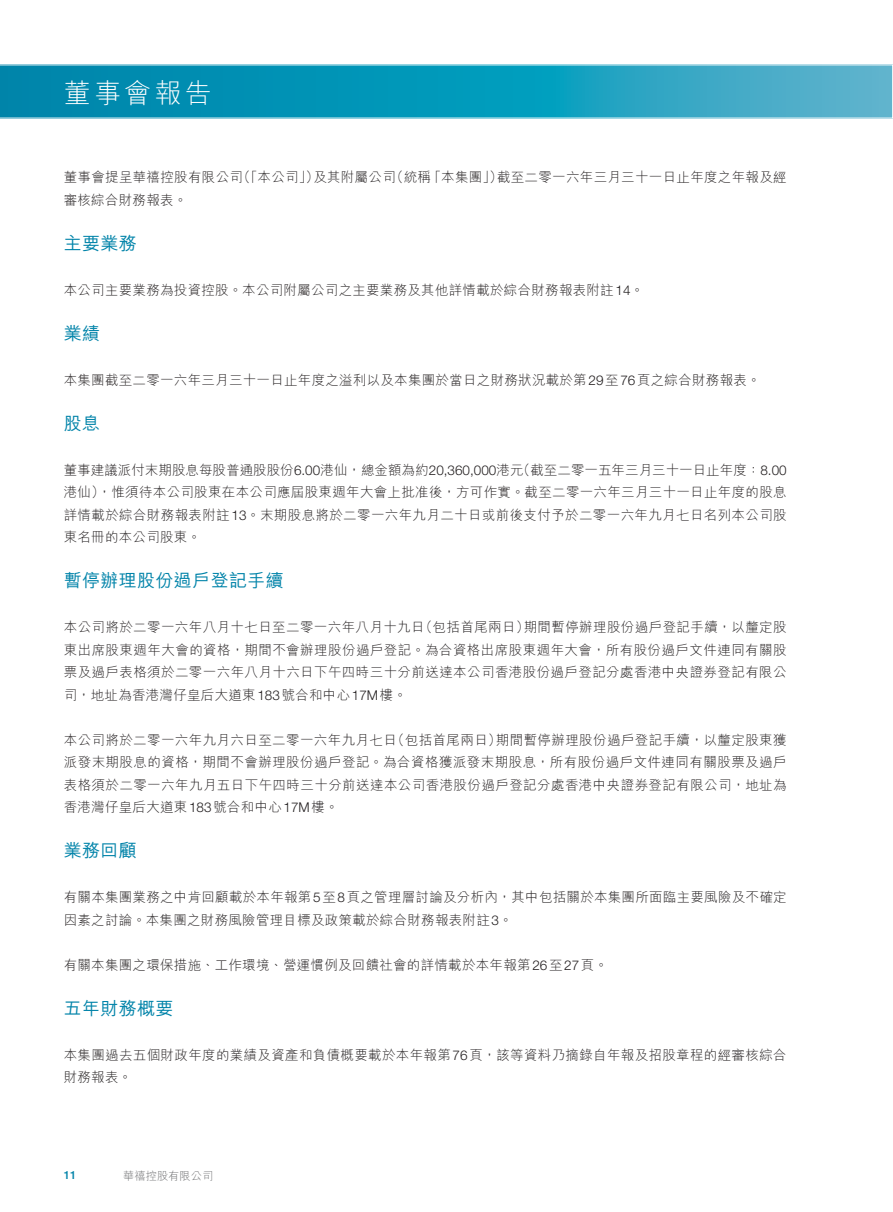
<style>
.page{position:relative;width:893px;height:1212px;background:#fff}
.page>*{position:absolute;margin:0;border:0;box-sizing:border-box;transform-origin:0 0}
.t1{font:27px "M Hei HK Light B5 pc H";letter-spacing:.12em;color:#fff}
.t2{font:18px "M Hei HK Medium B5 pc H";letter-spacing:.02em;color:#0083a9}
.t3{font:13.5px/22.5px "M Hei HK Light B5 pc H";letter-spacing:.02em;color:#231f20}
.t4{font:11.25px "M Hei HK Light B5 pc H";color:#6d6e70}
.t5{font:500 11.25px "Helvetica Neue LT Std";color:#0083a9}
.s1{font-family:"Helvetica Neue LT Std";font-weight:300}
</style>
<div class="page">
<svg style="left:0;top:65px;width:892px;height:53px;background:#1a9cbc"></svg>
<svg style="left:892px;top:66px;width:1px;height:51px"></svg>
<h1 class="t1" style="left:64px;top:83px;width:149px">董事會報告</h1>
<p class="t3" style="left:64px;top:168px;width:724px">董事會提呈華禧控股有限公司（「本公司」）及其附屬公司（統稱「本集團」）截至二零一六年三月三十一日止年度之年報及經審核綜合財務報表。</p>
<h2 class="t2" style="left:64px;top:236px;width:75px">主要業務</h2>
<p class="t3" style="left:64px;top:280px;width:582px">本公司主要業務為投資控股。本公司附屬公司之主要業務及其他詳情載於綜合財務報表附註<span class="s1">14</span>。</p>
<h2 class="t2" style="left:64px;top:326px;width:38px">業績</h2>
<p class="t3" style="left:64px;top:370px;width:698px">本集團截至二零一六年三月三十一日止年度之溢利以及本集團於當日之財務狀況載於第<span class="s1">29</span>至<span class="s1">76</span>頁之綜合財務報表。</p>
<h2 class="t2" style="left:64px;top:416px;width:38px">股息</h2>
<p class="t3" style="left:64px;top:460px;width:724px;text-align:justify">董事建議派付末期股息每股普通股股份<span class="s1">6.00</span>港仙，總金額為約<span class="s1">20,360,000</span>港元（截至二零一五年三月三十一日止年度：<span class="s1">8.00</span>港仙），惟須待本公司股東在本公司應屆股東週年大會上批准後，方可作實。截至二零一六年三月三十一日止年度的股息詳情載於綜合財務報表附註<span class="s1">13</span>。末期股息將於二零一六年九月二十日或前後支付予於二零一六年九月七日名列本公司股東名冊的本公司股東。</p>
<h2 class="t2" style="left:64px;top:574px;width:221px">暫停辦理股份過戶登記手續</h2>
<p class="t3" style="left:64px;top:618px;width:724px;text-align:justify">本公司將於二零一六年八月十七日至二零一六年八月十九日（包括首尾兩日）期間暫停辦理股份過戶登記手續，以釐定股東出席股東週年大會的資格，期間不會辦理股份過戶登記。為合資格出席股東週年大會，所有股份過戶文件連同有關股票及過戶表格須於二零一六年八月十六日下午四時三十分前送達本公司香港股份過戶登記分處香港中央證券登記有限公司，地址為香港灣仔皇后大道東<span class="s1">183</span>號合和中心<span class="s1">17M</span>樓。</p>
<p class="t3" style="left:64px;top:730px;width:724px;text-align:justify">本公司將於二零一六年九月六日至二零一六年九月七日（包括首尾兩日）期間暫停辦理股份過戶登記手續，以釐定股東獲派發末期股息的資格，期間不會辦理股份過戶登記。為合資格獲派發末期股息，所有股份過戶文件連同有關股票及過戶表格須於二零一六年九月五日下午四時三十分前送達本公司香港股份過戶登記分處香港中央證券登記有限公司，地址為香港灣仔皇后大道東<span class="s1">183</span>號合和中心<span class="s1">17M</span>樓。</p>
<h2 class="t2" style="left:64px;top:844px;width:75px">業務回顧</h2>
<p class="t3" style="left:64px;top:888px;width:724px">有關本集團業務之中肯回顧載於本年報第<span class="s1">5</span>至<span class="s1">8</span>頁之管理層討論及分析內，其中包括關於本集團所面臨主要風險及不確定因素之討論。本集團之財務風險管理目標及政策載於綜合財務報表附註<span class="s1">3</span>。</p>
<p class="t3" style="left:64px;top:955px;width:546px">有關本集團之環保措施、工作環境、營運慣例及回饋社會的詳情載於本年報第<span class="s1">26</span>至<span class="s1">27</span>頁。</p>
<h2 class="t2" style="left:64px;top:1001px;width:111px">五年財務概要</h2>
<p class="t3" style="left:64px;top:1045px;width:724px">本集團過去五個財政年度的業績及資產和負債概要載於本年報第<span class="s1">76</span>頁，該等資料乃摘錄自年報及招股章程的經審核綜合財務報表。</p>
<p class="t5" style="left:64px;top:1168px;width:14px">11</p>
<p class="t4" style="left:123px;top:1171px;width:91px">華禧控股有限公司</p>
</div>
